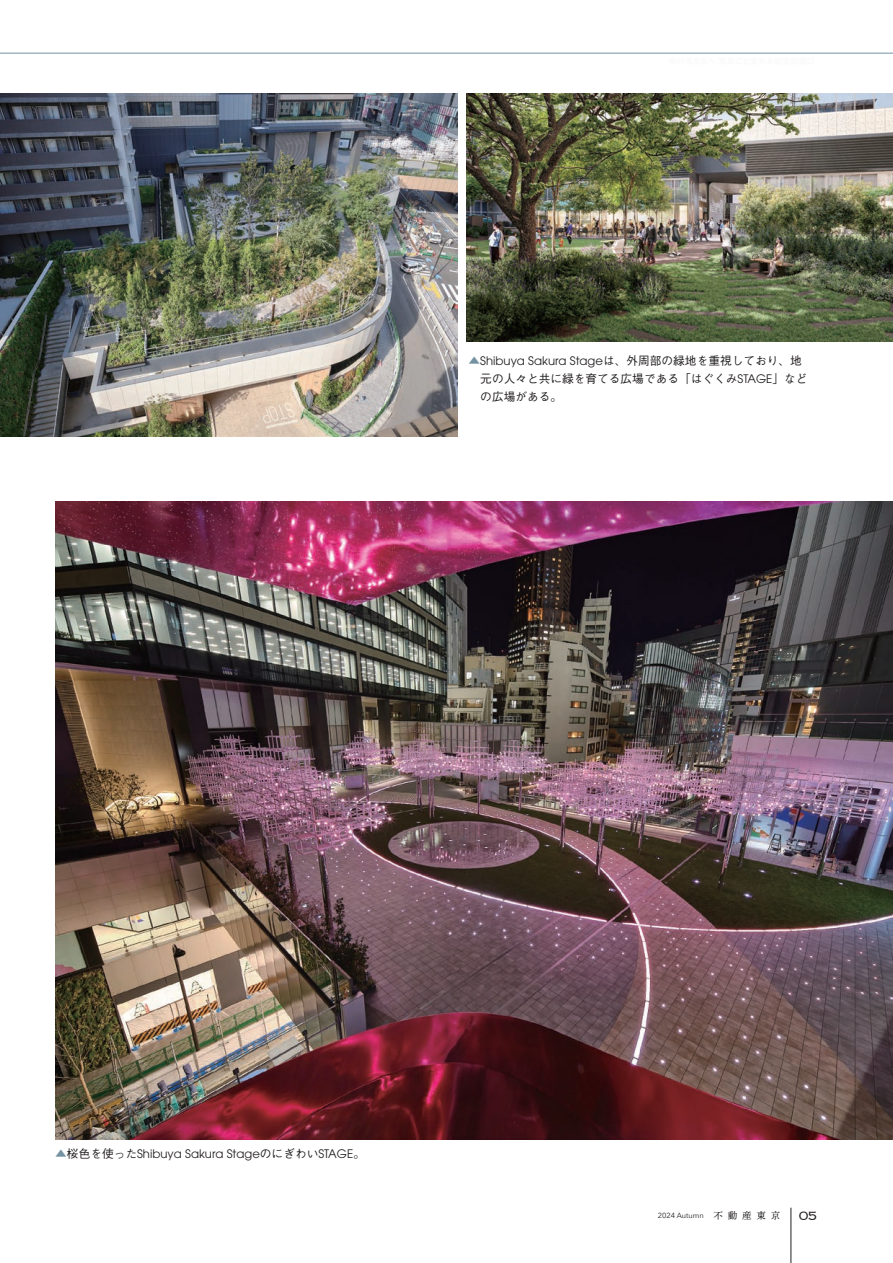
<style>
.page{position:relative;width:893px;height:1263px;background:#fff}
.page>*{position:absolute;margin:0;border:0;box-sizing:border-box;transform-origin:0 0}
.t1{font:11.7px "ITC Avant Garde Pro";color:#231f20}
.t2{font:500 11.7px/18px "Gothic BBB Pro";color:#231f20}
.t3{font:7.5px "Avenir Next";color:#231f20}
.s1{font-family:"Gothic BBB Pro";font-weight:500;color:#7492a1}
.s2{font-family:"Gothic BBB Pro";font-weight:500}
.s3{font-family:"ITC Avant Garde Pro";font-weight:400}
.s4{font-family:"Ten Mincho";font-size:9.6px}
.s5{font-family:"Copperplate";font-weight:300;font-size:15.9px}
</style>
<div class="page">
<hr style="left:0;top:53px;width:893px;height:1px;background:#7492a1">
<img style="left:55px;top:502px;width:838px;height:638px">
<img style="left:0;top:94px;width:457px;height:342px">
<img style="left:466px;top:94px;width:427px;height:247px">
<hr style="left:791px;top:1208px;width:1px;height:55px;background:#231f20">
<p class="t1" style="left:469px;top:354px;width:335px"><span class="s1">▲</span> Shibuya Sakura Stage<span class="s2">は、外周部の緑地を重視しており、地</span></p>
<p class="t2" style="left:480px;top:369px;width:329px">元の人々と共に緑を育てる広場である「はぐくみ<span class="s3">STAGE</span>」などの広場がある。</p>
<p class="t1" style="left:55px;top:1147px;width:311px"><span class="s1">▲</span><span class="s2">桜色を使った</span>Shibuya Sakura Stage<span class="s2">のにぎわい</span>STAGE<span class="s2">。</span></p>
<p class="t3" style="left:658px;top:1209px;width:161px">2024 Autumn <span class="s4">不動産東京</span> <span class="s5">05</span></p>
</div>
